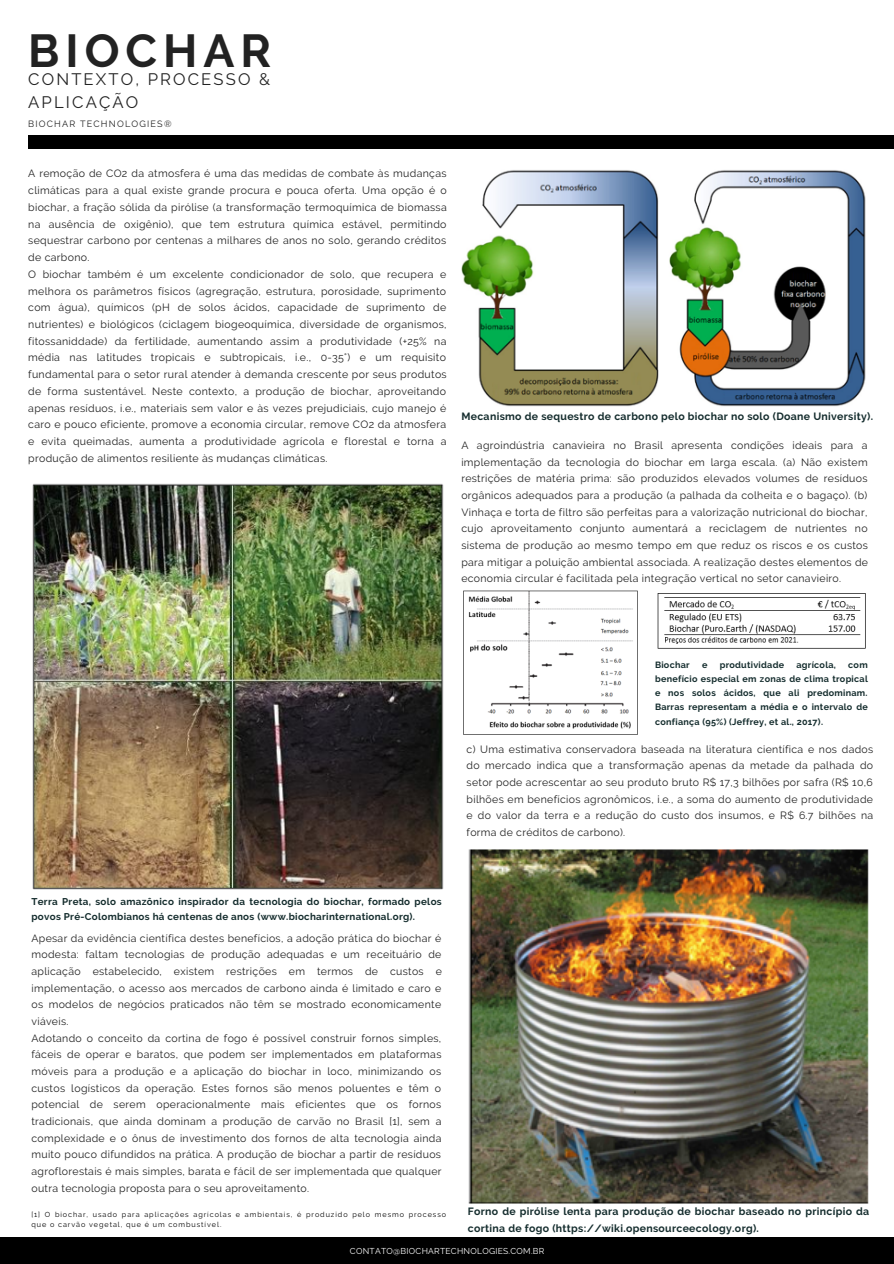
<style>
.page{position:relative;width:894px;height:1264px;background:#fff}
.page>*{position:absolute;margin:0;border:0;box-sizing:border-box;transform-origin:0 0}
.t1{font:700 46.05px "Raleway";letter-spacing:.13em;color:#222}
.t2{font:16.5px/22.5px "Raleway";letter-spacing:.13em;color:#222}
.t3{font:10.5px/16.6px "Raleway";letter-spacing:.03em;color:#222;text-align:justify}
.t4{font:700 10.5px/16.6px "Raleway";letter-spacing:.03em;color:#152d2e}
.t5{font:700 9.75px/15.5px "Raleway";letter-spacing:.03em;color:#152d2e}
.t6{font:700 9px/14.2px "Raleway";letter-spacing:.03em;color:#152d2e;text-align:justify}
.t7{font:9px "Raleway";letter-spacing:.13em;color:#222}
.t8{font:8.55px "Raleway";letter-spacing:.03em;color:#fff}
.t9{font:7.2px/9.6px "Raleway";letter-spacing:.13em;color:#000}
</style>
<div class="page">
<div style="left:28px;top:135px;width:865px;height:14px;background:#000"></div>
<img style="left:32px;top:483px;width:412px;height:407px">
<div style="left:0;top:1237px;width:893px;height:26px;background:#000"></div>
<img style="left:468px;top:849px;width:401px;height:355px">
<img style="left:463px;top:590px;width:175px;height:145px">
<img style="left:657px;top:593px;width:209px;height:56px">
<img style="left:461px;top:170px;width:405px;height:237px">
<p class="t1" style="left:28px;top:24px;width:244px">BIOCHAR</p>
<p class="t2" style="left:28px;top:68px;width:243px">CONTEXTO, PROCESSO &amp;<br>APLICAÇÃO</p>
<p class="t7" style="left:28px;top:118px;width:145px">BIOCHAR TECHNOLOGIES®</p>
<p class="t3" style="left:28px;top:165px;width:420px">A remoção de CO2 da atmosfera é uma das medidas de combate às mudanças climáticas para a qual existe grande procura e pouca oferta. Uma opção é o biochar, a fração sólida da pirólise (a transformação termoquímica de biomassa na ausência de oxigênio), que tem estrutura química estável, permitindo sequestrar carbono por centenas a milhares de anos no solo, gerando créditos de carbono.</p>
<p class="t3" style="left:28px;top:266px;width:420px">O biochar também é um excelente condicionador de solo, que recupera e melhora os parâmetros físicos (agregração, estrutura, porosidade, suprimento com água), químicos (pH de solos ácidos, capacidade de suprimento de nutrientes) e biológicos (ciclagem biogeoquímica, diversidade de organismos, fitossaniddade) da fertilidade, aumentando assim a produtividade (+25% na média nas latitudes tropicais e subtropicais, i.e., 0-35°) e um requisito fundamental para o setor rural atender à demanda crescente por seus produtos de forma sustentável. Neste contexto, a produção de biochar, aproveitando apenas resíduos, i.e., materiais sem valor e às vezes prejudiciais, cujo manejo é caro e pouco eficiente, promove a economia circular, remove CO2 da atmosfera e evita queimadas, aumenta a produtividade agrícola e florestal e torna a produção de alimentos resiliente às mudanças climáticas.</p>
<p class="t4" style="left:461px;top:408px;width:413px">Mecanismo de sequestro de carbono pelo biochar no solo (Doane University).</p>
<p class="t3" style="left:461px;top:437px;width:408px">A agroindústria canavieira no Brasil apresenta condições ideais para a implementação da tecnologia do biochar em larga escala. (a) Não existem restrições de matéria prima: são produzidos elevados volumes de resíduos orgânicos adequados para a produção (a palhada da colheita e o bagaço). (b)<br>Vinhaça e torta de filtro são perfeitas para a valorização nutricional do biochar, cujo aproveitamento conjunto aumentará a reciclagem de nutrientes no sistema de produção ao mesmo tempo em que reduz os riscos e os custos para mitigar a poluição ambiental associada. A realização destes elementos de economia circular é facilitada pela integração vertical no setor canavieiro.</p>
<p class="t6" style="left:654px;top:657px;width:36px">Biochar</p>
<p class="t6" style="left:701px;top:657px;width:7px">e</p>
<p class="t6" style="left:719px;top:657px;width:66px">produtividade</p>
<p class="t6" style="left:796px;top:657px;width:41px">agrícola,</p>
<p class="t6" style="left:654px;top:657px;width:214px;text-indent:193px">com benefício especial em zonas de clima tropical e nos solos ácidos, que ali predominam.<br>Barras representam a média e o intervalo de confiança (95%) (Jeffrey, et al., 2017).</p>
<p class="t3" style="left:466px;top:740px;width:408px">c) Uma estimativa conservadora baseada na literatura científica e nos dados do mercado indica que a transformação apenas da metade da palhada do setor pode acrescentar ao seu produto bruto R$ 17,3 bilhões por safra (R$ 10,6 bilhões em benefícios agronômicos, i.e., a soma do aumento de produtividade e do valor da terra e a redução do custo dos insumos, e R$ 6.7 bilhões na forma de créditos de carbono).</p>
<p class="t5" style="left:31px;top:893px;width:411px">Terra Preta, solo amazônico inspirador da tecnologia do biochar, formado pelos povos Pré-Colombianos há centenas de anos (www.biocharinternational.org).</p>
<p class="t3" style="left:31px;top:929px;width:412px">Apesar da evidência científica destes benefícios, a adoção prática do biochar é modesta: faltam tecnologias de produção adequadas e um receituário de aplicação estabelecido, existem restrições em termos de custos e implementação, o acesso aos mercados de carbono ainda é limitado e caro e os modelos de negócios praticados não têm se mostrado economicamente viáveis.</p>
<p class="t3" style="left:31px;top:1029px;width:411px">Adotando o conceito da cortina de fogo é possível construir fornos simples, fáceis de operar e baratos, que podem ser implementados em plataformas móveis para a produção e a aplicação do biochar in loco, minimizando os custos logísticos da operação. Estes fornos são menos poluentes e têm o potencial de serem operacionalmente mais eficientes que os fornos tradicionais, que ainda dominam a produção de carvão no Brasil [1], sem a complexidade e o ônus de investimento dos fornos de alta tecnologia ainda muito pouco difundidos na prática. A produção de biochar a partir de resíduos agroflorestais é mais simples, barata e fácil de ser implementada que qualquer outra tecnologia proposta para o seu aproveitamento.</p>
<p class="t9" style="left:31px;top:1209px;width:416px">[1] O biochar, usado para aplicações agrícolas e ambientais, é produzido pelo mesmo processo que o carvão vegetal, que é um combustível.</p>
<p class="t4" style="left:467px;top:1203px;width:403px">Forno de pirólise lenta para produção de biochar baseado no princípio da cortina de fogo (https://wiki.opensourceecology.org).</p>
<p class="t8" style="left:350px;top:1245px;width:196px">CONTATO@BIOCHARTECHNOLOGIES.COM.BR</p>
</div>
